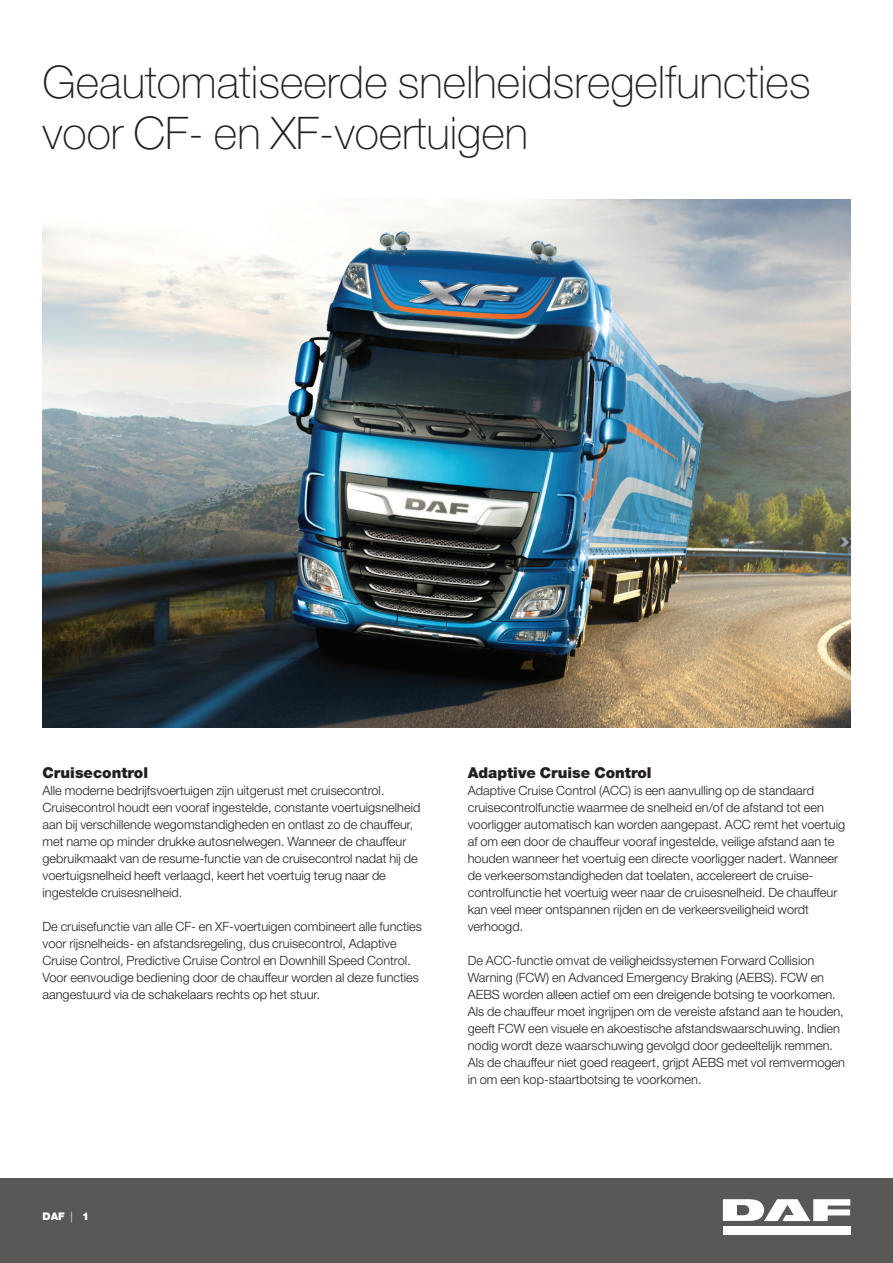
<style>
.page{position:relative;width:893px;height:1263px;background:#fff}
.page>*{position:absolute;margin:0;border:0;box-sizing:border-box;transform-origin:0 0}
.t1{font:100 45px/51px "Helvetica Neue LT Pro";color:#231f20}
.t2{font:900 15px "Helvetica Neue LT Pro";color:#231f20}
.t3{font:300 12.75px/17px "Helvetica Neue LT Pro";color:#231f20}
.t4{font:900 10.5px "Helvetica Neue LT Pro";color:#fff}
.s1{font-weight:300}
</style>
<div class="page">
<img style="left:43px;top:200px;width:807px;height:527px">
<div style="left:0;top:1178px;width:893px;height:85px;background:#5a5757"></div>
<div style="left:723px;top:1226px;width:127px;height:8px;background:#fff"></div>
<svg style="left:723px;top:1199px;width:127px;height:22px"></svg>
<h1 class="t1" style="left:43px;top:56px;width:770px">Geautomatiseerde snelheidsregelfuncties voor CF- en XF-voertuigen</h1>
<p class="t2" style="left:43px;top:764px;width:107px">Cruisecontrol</p>
<p class="t3" style="left:43px;top:782px;width:379px">Alle moderne bedrijfsvoertuigen zijn uitgerust met cruisecontrol.<br>Cruisecontrol houdt een vooraf ingestelde, constante voertuigsnelheid aan bij verschillende wegomstandigheden en ontlast zo de chauffeur, met name op minder drukke autosnelwegen. Wanneer de chauffeur gebruikmaakt van de resume-functie van de cruisecontrol nadat hij de voertuigsnelheid heeft verlaagd, keert het voertuig terug naar de ingestelde cruisesnelheid.</p>
<p class="t3" style="left:43px;top:918px;width:381px">De cruisefunctie van alle CF- en XF-voertuigen combineert alle functies voor rijsnelheids- en afstandsregeling, dus cruisecontrol, Adaptive Cruise Control, Predictive Cruise Control en Downhill Speed Control.<br>Voor eenvoudige bediening door de chauffeur worden al deze functies aangestuurd via de schakelaars rechts op het stuur.</p>
<p class="t2" style="left:468px;top:764px;width:185px">Adaptive Cruise Control</p>
<p class="t3" style="left:468px;top:782px;width:379px">Adaptive Cruise Control (ACC) is een aanvulling op de standaard cruisecontrolfunctie waarmee de snelheid en/of de afstand tot een voorligger automatisch kan worden aangepast. ACC remt het voertuig af om een door de chauffeur vooraf ingestelde, veilige afstand aan te houden wanneer het voertuig een directe voorligger nadert. Wanneer de verkeersomstandigheden dat toelaten, accelereert de cruise&shy;controlfunctie het voertuig weer naar de cruisesnelheid. De chauffeur kan veel meer ontspannen rijden en de verkeersveiligheid wordt verhoogd.</p>
<p class="t3" style="left:468px;top:952px;width:379px">De ACC-functie omvat de veiligheidssystemen Forward Collision Warning (FCW) en Advanced Emergency Braking (AEBS). FCW en AEBS worden alleen actief om een dreigende botsing te voorkomen.<br>Als de chauffeur moet ingrijpen om de vereiste afstand aan te houden, geeft FCW een visuele en akoestische afstandswaarschuwing. Indien nodig wordt deze waarschuwing gevolgd door gedeeltelijk remmen.<br>Als de chauffeur niet goed reageert, grijpt AEBS met vol remvermogen in om een kop-staartbotsing te voorkomen.</p>
<p class="t4" style="left:43px;top:1210px;width:48px">DAF <span class="s1">|</span> 1</p>
</div>
